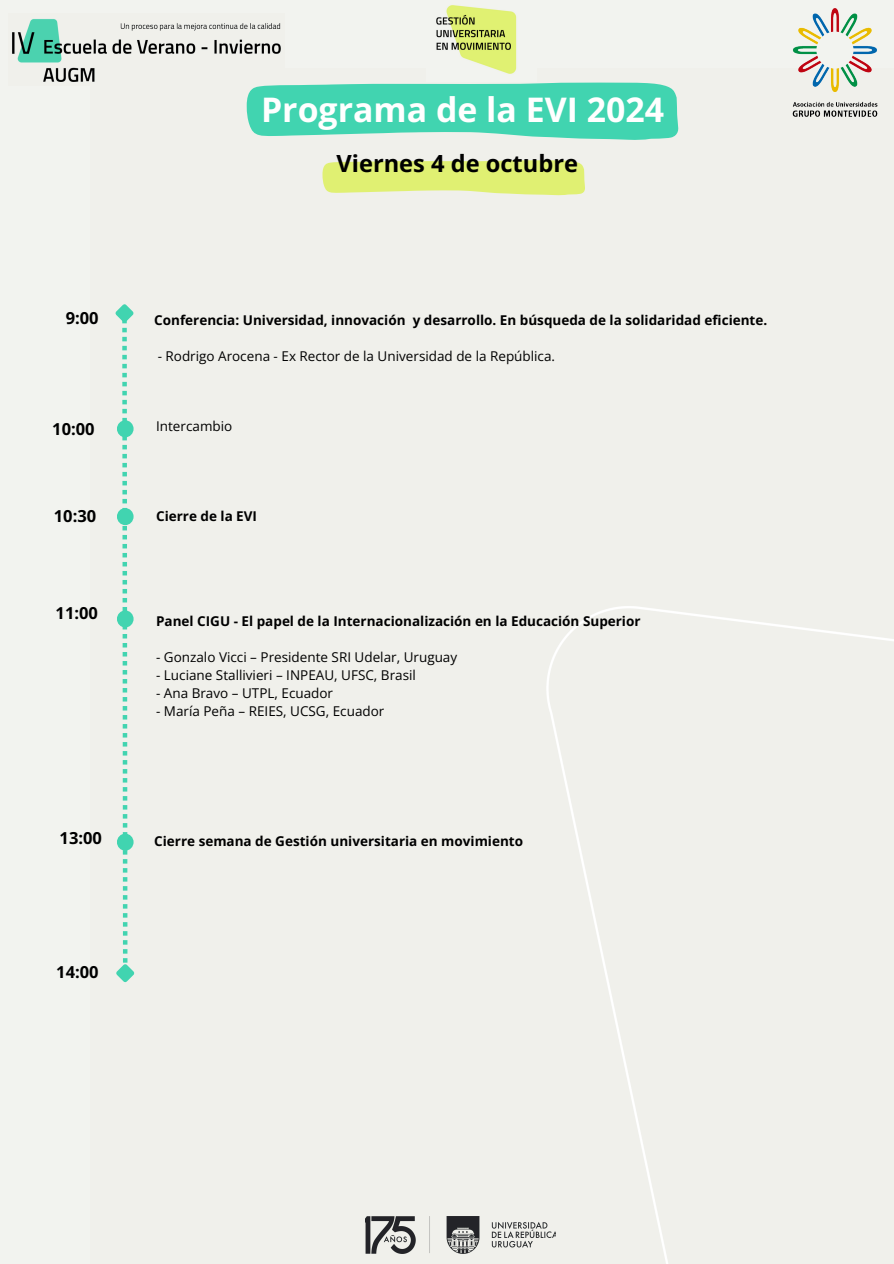
<style>
.page{position:relative;width:894px;height:1264px;background:#fff}
.page>*{position:absolute;margin:0;border:0;box-sizing:border-box;transform-origin:0 0}
.t1{font:700 33.9px "Open Sans";color:#fff}
.t2{font:700 23.55px "Open Sans";color:#000}
.t3{font:700 16.5px "Open Sans";color:#000}
.t4{font:700 13.5px "Open Sans";color:#000}
.t5{font:13.5px "Open Sans";color:#000}
</style>
<div class="page">
<div style="left:0;top:0;width:893px;height:1263px;background:#f2f3ef"></div>
<svg style="left:115px;top:304px;width:20px;height:679px"></svg>
<div style="left:117px;top:508px;width:16px;height:17px;background:#41d4b0;border-radius:50%"></div>
<div style="left:117px;top:610px;width:16px;height:17px;background:#41d4b0;border-radius:50%"></div>
<div style="left:117px;top:420px;width:16px;height:17px;background:#41d4b0;border-radius:50%"></div>
<div style="left:117px;top:833px;width:16px;height:17px;background:#41d4b0;border-radius:50%"></div>
<img style="left:12px;top:19px;width:269px;height:63px">
<svg style="left:322px;top:160px;width:262px;height:35px;background:#e1f07f"></svg>
<img style="left:436px;top:5px;width:81px;height:69px">
<img style="left:792px;top:8px;width:85px;height:109px">
<img style="left:365px;top:1216px;width:190px;height:37px">
<svg style="left:247px;top:83px;width:431px;height:57px;background:#53d6b6"></svg>
<h3 class="t1" style="left:261px;top:86px;width:404px">Programa de la EVI 2024</h3>
<h3 class="t2" style="left:336px;top:147px;width:243px">Viernes 4 de octubre</h3>
<p class="t3" style="left:66px;top:306px;width:34px">9:00</p>
<p class="t4" style="left:154px;top:311px;width:614px">Conferencia: Universidad, innovación y desarrollo. En búsqueda de la solidaridad eficiente.</p>
<p class="t5" style="left:158px;top:347px;width:399px">- Rodrigo Arocena - Ex Rector de la Universidad de la República.</p>
<p class="t3" style="left:52px;top:418px;width:44px">10:00</p>
<h1 class="t3" style="left:54px;top:504px;width:44px">10:30</h1>
<h4 class="t3" style="left:56px;top:601px;width:44px">11:00</h4>
<p class="t5" style="left:156px;top:416px;width:78px">Intercambio</p>
<p class="t4" style="left:156px;top:506px;width:102px">Cierre de la EVI</p>
<p class="t4" style="left:156px;top:611px;width:486px">Panel CIGU - El papel de la Internacionalización en la Educación Superior</p>
<h4 class="t5" style="left:156px;top:647px;width:302px">- Gonzalo Vicci – Presidente SRI Udelar, Uruguay</h4>
<p class="t5" style="left:156px;top:665px;width:261px">- Luciane Stallivieri – INPEAU, UFSC, Brasil</p>
<p class="t5" style="left:156px;top:683px;width:178px">- Ana Bravo – UTPL, Ecuador</p>
<h4 class="t5" style="left:156px;top:701px;width:230px">- María Peña – REIES, UCSG, Ecuador</h4>
<p class="t3" style="left:60px;top:826px;width:44px">13:00</p>
<p class="t4" style="left:154px;top:831px;width:370px">Cierre semana de Gestión universitaria en movimiento</p>
<h2 class="t3" style="left:56px;top:960px;width:44px">14:00</h2>
</div>
